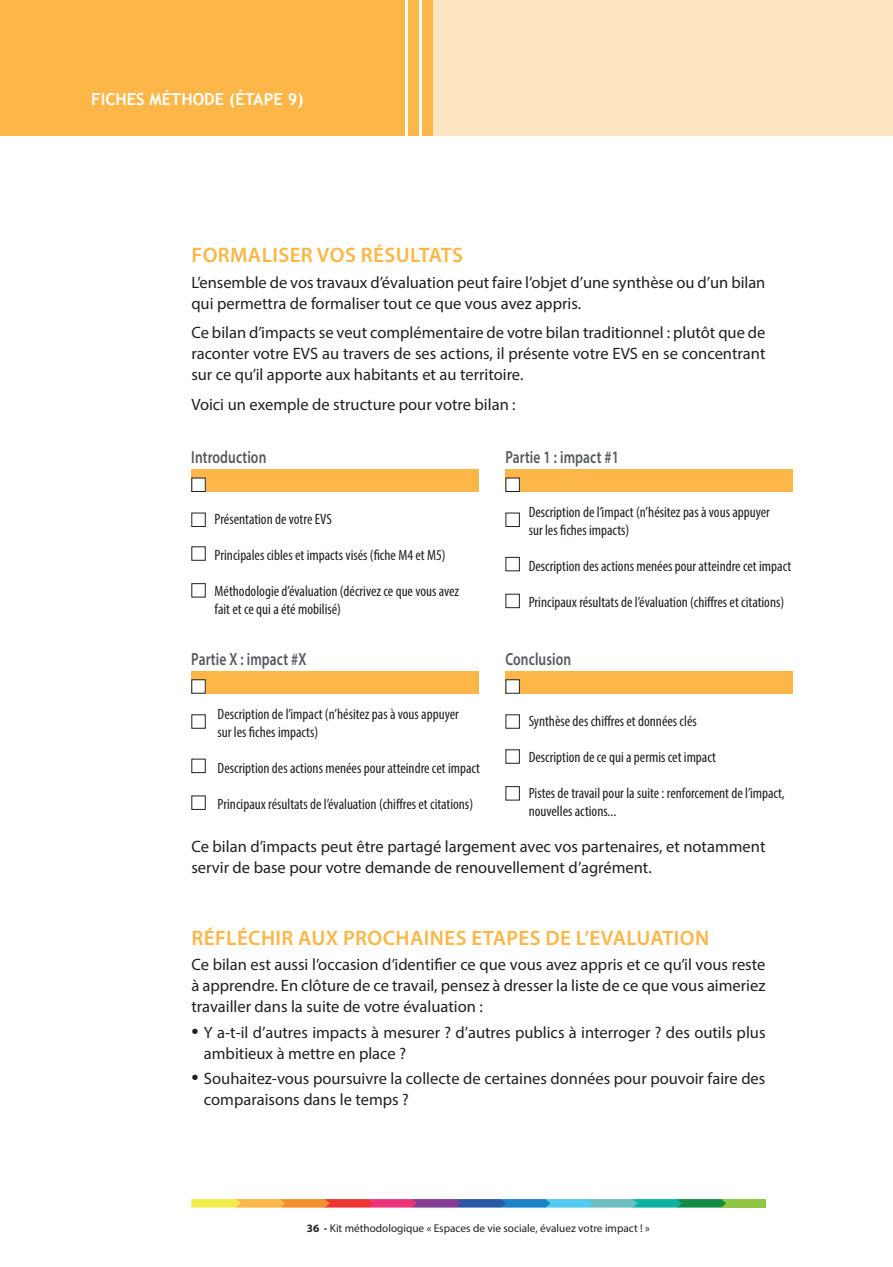
<style>
.page{position:relative;width:893px;height:1267px;background:#fff}
.page>*{position:absolute;margin:0;border:0;box-sizing:border-box;transform-origin:0 0}
.t1{font:600 21px "Myriad Pro";letter-spacing:.02em;color:#fcb748}
.t2{font:600 17.55px "Myriad Pro";letter-spacing:.01em;color:#57585a;scale:.77 1}
.t3{font:16.5px/21px "Myriad Pro";color:#231f20}
.t4{font:700 16.5px "Trebuchet MS";color:#fff}
.t5{font:condensed 15px/18px "Myriad Pro";color:#231f20}
.t6{font:11.25px "Myriad Pro";color:#231f20}
.s1{font-size:25.5px}
.s2{font-weight:700}
</style>
<div class="page">
<div style="left:721px;top:1199px;width:44px;height:9px;background:#91c643"></div>
<svg style="left:191px;top:1199px;width:535px;height:9px;background:#8e9086"></svg>
<div style="left:191px;top:469px;width:287px;height:23px;background:#fcb748"></div>
<div style="left:192px;top:478px;width:13px;height:13px;background:#fff"></div>
<div style="left:191px;top:478px;width:15px;height:14px;border:1px solid #231f20"></div>
<div style="left:191px;top:513px;width:15px;height:14px;border:1px solid #231f20"></div>
<div style="left:191px;top:546px;width:15px;height:15px;border:1px solid #231f20"></div>
<div style="left:191px;top:583px;width:15px;height:15px;border:1px solid #231f20"></div>
<div style="left:505px;top:469px;width:287px;height:23px;background:#fcb748"></div>
<div style="left:506px;top:478px;width:13px;height:13px;background:#fff"></div>
<div style="left:505px;top:478px;width:15px;height:14px;border:1px solid #231f20"></div>
<div style="left:505px;top:513px;width:15px;height:14px;border:1px solid #231f20"></div>
<div style="left:505px;top:557px;width:15px;height:14px;border:1px solid #231f20"></div>
<div style="left:505px;top:594px;width:15px;height:14px;border:1px solid #231f20"></div>
<div style="left:191px;top:671px;width:287px;height:23px;background:#fcb748"></div>
<div style="left:192px;top:680px;width:13px;height:13px;background:#fff"></div>
<div style="left:191px;top:679px;width:15px;height:15px;border:1px solid #231f20"></div>
<div style="left:505px;top:671px;width:287px;height:23px;background:#fcb748"></div>
<div style="left:506px;top:680px;width:13px;height:13px;background:#fff"></div>
<div style="left:505px;top:679px;width:15px;height:15px;border:1px solid #231f20"></div>
<div style="left:505px;top:714px;width:15px;height:15px;border:1px solid #231f20"></div>
<div style="left:505px;top:749px;width:15px;height:15px;border:1px solid #231f20"></div>
<div style="left:505px;top:786px;width:15px;height:15px;border:1px solid #231f20"></div>
<div style="left:191px;top:714px;width:15px;height:15px;border:1px solid #231f20"></div>
<div style="left:191px;top:759px;width:15px;height:14px;border:1px solid #231f20"></div>
<div style="left:191px;top:795px;width:15px;height:15px;border:1px solid #231f20"></div>
<div style="left:0;top:0;width:404px;height:135px;background:#fcb748"></div>
<div style="left:432px;top:0;width:461px;height:135px;background:#fee6c3"></div>
<div style="left:422px;top:0;width:10px;height:135px;background:#fcb748"></div>
<div style="left:408px;top:0;width:10px;height:135px;background:#fcb748"></div>
<p class="t4" style="left:91px;top:90px;width:214px">FICHES MÉTHODE (ÉTAPE 9)</p>
<p class="t1" style="left:192px;top:247px;width:273px">FORMALISER VOS RÉSULTATS</p>
<p class="t3" style="left:191px;top:273px;width:576px">L’ensemble de vos travaux d’évaluation peut faire l’objet d’une synthèse ou d’un bilan qui permettra de formaliser tout ce que vous avez appris.</p>
<p class="t3" style="left:191px;top:324px;width:576px;text-align:justify">Ce bilan d’impacts se veut complémentaire de votre bilan traditionnel : plutôt que de raconter votre EVS au travers de ses actions, il présente votre EVS en se concentrant sur ce qu’il apporte aux habitants et au territoire.</p>
<p class="t3" style="left:191px;top:395px;width:326px">Voici un exemple de structure pour votre bilan :</p>
<p class="t2" style="left:191px;top:451px;width:99px">Introduction</p>
<p class="t5" style="left:215px;top:512px;width:119px">Présentation de votre EVS</p>
<p class="t5" style="left:215px;top:548px;width:233px">Principales cibles et impacts visés (fiche M4 et M5)</p>
<p class="t5" style="left:215px;top:584px;width:246px">Méthodologie d’évaluation (décrivez ce que vous avez fait et ce qui a été mobilisé)</p>
<p class="t2" style="left:505px;top:451px;width:149px">Partie 1 : impact #1</p>
<p class="t5" style="left:529px;top:504px;width:243px">Description de l’impact (n’hésitez pas à vous appuyer</p>
<p class="t5" style="left:529px;top:522px;width:102px">sur les fiches impacts)</p>
<p class="t5" style="left:529px;top:558px;width:264px">Description des actions menées pour atteindre cet impact</p>
<p class="t5" style="left:529px;top:594px;width:257px">Principaux résultats de l’évaluation (chiffres et citations)</p>
<p class="t2" style="left:191px;top:652px;width:151px">Partie X : impact #X</p>
<p class="t2" style="left:505px;top:652px;width:87px">Conclusion</p>
<p class="t5" style="left:218px;top:706px;width:243px">Description de l’impact (n’hésitez pas à vous appuyer</p>
<p class="t5" style="left:218px;top:724px;width:102px">sur les fiches impacts)</p>
<p class="t5" style="left:218px;top:760px;width:264px">Description des actions menées pour atteindre cet impact</p>
<p class="t5" style="left:218px;top:796px;width:257px">Principaux résultats de l’évaluation (chiffres et citations)</p>
<p class="t5" style="left:529px;top:713px;width:170px">Synthèse des chiffres et données clés</p>
<p class="t5" style="left:529px;top:749px;width:189px">Description de ce qui a permis cet impact</p>
<p class="t5" style="left:529px;top:785px;width:258px">Pistes de travail pour la suite : renforcement de l’impact,</p>
<p class="t5" style="left:529px;top:803px;width:89px">nouvelles actions...</p>
<p class="t3" style="left:191px;top:838px;width:576px">Ce bilan d’impacts peut être partagé largement avec vos partenaires, et notamment servir de base pour votre demande de renouvellement d’agrément.</p>
<p class="t1" style="left:192px;top:930px;width:519px">RÉFLÉCHIR AUX PROCHAINES ETAPES DE L’EVALUATION</p>
<p class="t3" style="left:191px;top:956px;width:576px;text-align:justify">Ce bilan est aussi l’occasion d’identifier ce que vous avez appris et ce qu’il vous reste à apprendre. En clôture de ce travail, pensez à dresser la liste de ce que vous aimeriez travailler dans la suite de votre évaluation :</p>
<p class="t3" style="left:204px;top:1023px;width:563px;text-indent:-13px"><span class="s1">•</span> Y a-t-il d’autres impacts à mesurer ? d’autres publics à interroger ? des outils plus ambitieux à mettre en place ?</p>
<p class="t3" style="left:204px;top:1069px;width:563px;text-indent:-13px"><span class="s1">•</span> Souhaitez-vous poursuivre la collecte de certaines données pour pouvoir faire des comparaisons dans le temps ?</p>
<p class="t6" style="left:307px;top:1224px;width:344px"><span class="s2">36 -</span> Kit méthodologique « Espaces de vie sociale, évaluez votre impact ! »</p>
</div>
